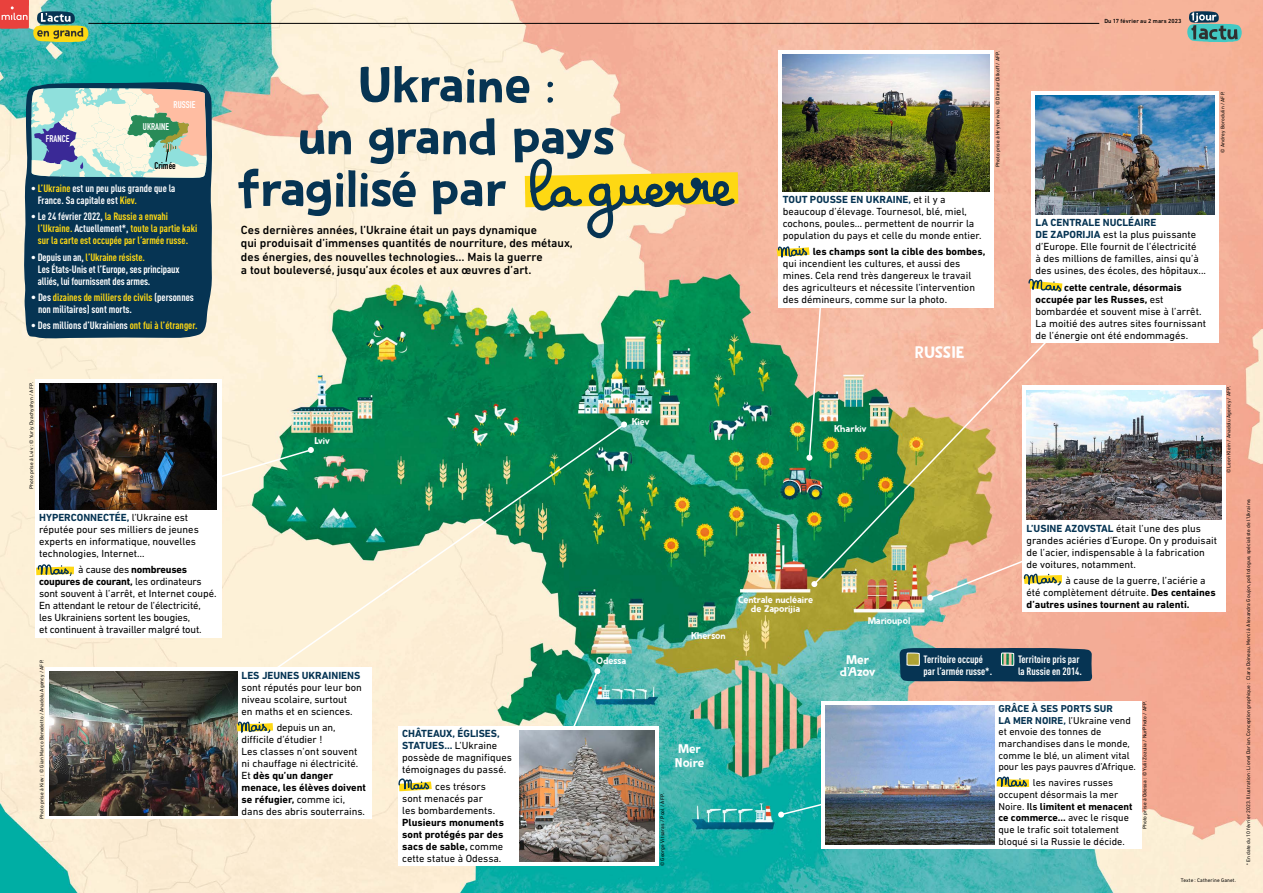
<style>
.page{position:relative;width:1263px;height:893px;background:#fff}
.page>*{position:absolute;margin:0;border:0;box-sizing:border-box;transform-origin:0 0}
.t1{font:51.97px "Spoonbread";letter-spacing:-.005em;color:#063453}
.t2{font:16.88px "Spoonbread";color:#fff}
.t3{font:12.75px/12px "Spoonbread";letter-spacing:-.02em;color:#fff;text-align:center}
.t4{font:12.75px/14.1px "Spoonbread";color:#fff}
.t5{font:500 12px/13.5px "DIN Next LT Pro";color:#000}
.t6{font:10.5px/12px "DIN Next LT Pro";color:#000}
.t7{font:700 10.5px/12px "DIN Cond";color:#fff}
.t8{font:700 10.5px/12px "DIN Cond";color:#fed813}
.t9{font:700 10.5px/12px "DIN Next LT Pro";color:#000;text-align:justify}
.t10{font:700 10.5px "DIN Next LT Pro";color:#063453}
.t11{font:10.2px/11.6px "DIN Next LT Pro";color:#000}
.t12{font:9.75px/9.8px "Spoonbread";color:#fff;text-align:center}
.t13{font:9.75px "Spoonbread";letter-spacing:-.02em;color:#fff}
.t14{font:700 9.68px "DIN Condensed";color:#fff}
.t15{font:700 9.68px "DIN Condensed";color:#000}
.t16{font:500 6px "DIN Next LT Pro";letter-spacing:.01em;color:#000}
.t17{font:5.25px "DIN Next LT Pro";letter-spacing:.015em;color:#000}
.s1{color:#fed813}
.s2{color:#fff}
.s3{font-size:10.88px}
.s4{font-weight:700;color:#063453}
.s5{font-weight:700}
.s6{font-weight:400}
.s7{font-weight:500}
</style>
<div class="page">
<img style="left:0;top:0;width:1263px;height:893px">
<svg style="left:222px;top:422px;width:404px;height:285px;background:#8dbc98"></svg>
<svg style="left:621px;top:421px;width:6px;height:7px"></svg>
<svg style="left:525px;top:668px;width:75px;height:58px;background:#339d7f"></svg>
<svg style="left:778px;top:799px;width:43px;height:19px"></svg>
<img style="left:812px;top:341px;width:235px;height:245px">
<svg style="left:811px;top:581px;width:6px;height:6px"></svg>
<svg style="left:221px;top:447px;width:93px;height:44px;background:#92c3a0"></svg>
<svg style="left:806px;top:308px;width:17px;height:153px;background:#9eab8c"></svg>
<hr style="left:88px;top:23px;width:1011px;height:1px;background:#000">
<svg style="left:1187px;top:11px;width:55px;height:31px;background:#749892"></svg>
<svg style="left:0;top:0;width:88px;height:42px;background:#999a75"></svg>
<div style="left:1022px;top:386px;width:203px;height:226px;background:#fff"></div>
<div style="left:1031px;top:91px;width:188px;height:252px;background:#fff"></div>
<div style="left:398px;top:726px;width:261px;height:140px;background:#fff"></div>
<div style="left:778px;top:50px;width:216px;height:258px;background:#fff"></div>
<div style="left:821px;top:701px;width:320px;height:148px;background:#fff"></div>
<img style="left:825px;top:705px;width:169px;height:139px">
<div style="left:35px;top:379px;width:186px;height:259px;background:#fff"></div>
<div style="left:45px;top:667px;width:326px;height:152px;background:#fff"></div>
<img style="left:39px;top:384px;width:178px;height:126px">
<img style="left:49px;top:672px;width:188px;height:143px">
<div style="left:23px;top:82px;width:189px;height:257px;background:#063453"></div>
<svg style="left:29px;top:88px;width:179px;height:92px;background:#b8c6bd"></svg>
<svg style="left:392px;top:777px;width:40px;height:18px"></svg>
<svg style="left:1022px;top:278px;width:41px;height:17px"></svg>
<svg style="left:766px;top:243px;width:44px;height:20px"></svg>
<svg style="left:989px;top:775px;width:41px;height:15px"></svg>
<svg style="left:899px;top:648px;width:193px;height:34px;background:#163f58"></svg>
<svg style="left:525px;top:158px;width:213px;height:82px;background:#cfbc82"></svg>
<svg style="left:927px;top:550px;width:135px;height:51px"></svg>
<svg style="left:226px;top:719px;width:48px;height:19px"></svg>
<svg style="left:29px;top:564px;width:45px;height:16px"></svg>
<img style="left:1035px;top:96px;width:180px;height:119px">
<img style="left:519px;top:730px;width:135px;height:132px">
<img style="left:1026px;top:390px;width:195px;height:130px">
<img style="left:783px;top:54px;width:207px;height:138px">
<p class="t16" style="left:1104px;top:18px;width:79px">Du 17 février au 2 mars 2023</p>
<p class="t14" style="left:174px;top:98px;width:23px">RUSSIE</p>
<p class="t14" style="left:46px;top:132px;width:25px">FRANCE</p>
<p class="t14" style="left:143px;top:120px;width:28px">UKRAINE</p>
<p class="t15" style="left:155px;top:159px;width:23px">Crimée</p>
<p class="t7" style="left:38px;top:182px;width:139px;text-indent:-7px">• <span class="s1">L’Ukraine</span> est un peu plus grande que la<br>France. Sa capitale est <span class="s1">Kiev.</span></p>
<p class="t8" style="left:38px;top:210px;width:161px;text-indent:-7px"><span class="s2">• Le 24 février 2022,</span> la Russie a envahi l’Ukraine. <span class="s2">Actuellement*,</span> toute la partie kaki sur la carte est occupée par l’armée russe.</p>
<p class="t7" style="left:38px;top:250px;width:143px;text-indent:-7px">• Depuis un an, <span class="s1">l’Ukraine résiste.<br></span>Les États-Unis et l’Europe, ses principaux alliés, lui fournissent des armes.</p>
<p class="t7" style="left:38px;top:291px;width:157px;text-indent:-7px"><span class="s3">•</span> Des <span class="s1">dizaines de milliers de civils</span> (personnes non militaires) sont morts.</p>
<p class="t7" style="left:31px;top:319px;width:168px">• Des millions d’Ukrainiens <span class="s1">ont fui à l’étranger.</span></p>
<h1 class="t1" style="left:358px;top:55px;width:199px">Ukraine :</h1>
<h1 class="t1" style="left:298px;top:107px;width:319px">un grand pays</h1>
<h1 class="t1" style="left:237px;top:159px;width:272px">fragilisé par</h1>
<p class="t5" style="left:241px;top:223px;width:333px">Ces dernières années, l’Ukraine était un pays dynamique<br>qui produisait d’immenses quantités de nourriture, des métaux, des énergies, des nouvelles technologies… Mais la guerre<br>a tout bouleversé, jusqu’aux écoles et aux œuvres d’art.</p>
<p class="t17" style="left:994px;top:167px;width:118px;rotate:-90deg">Photo prise à Hryhorivka : © Dimitar Dilkoff / AFP.</p>
<p class="t6" style="left:783px;top:194px;width:200px"><span class="s4">TOUT POUSSE EN UKRAINE,</span> et il y a beaucoup d’élevage. Tournesol, blé, miel, cochons, poules… permettent de nourrir la population du pays et celle du monde entier.</p>
<p class="t9" style="left:813px;top:246px;width:174px">les champs sont la cible des bombes,</p>
<p class="t6" style="left:783px;top:258px;width:194px">qui incendient les cultures, et aussi des mines. Cela rend très dangereux le travail des agriculteurs et nécessite l’intervention des démineurs, comme sur la photo.</p>
<h2 class="t2" style="left:915px;top:343px;width:51px">RUSSIE</h2>
<p class="t17" style="left:1219px;top:153px;width:63px;rotate:-90deg">© Andrey Borodulin / AFP.</p>
<p class="t6" style="left:1035px;top:217px;width:172px"><span class="s4">LA CENTRALE NUCLÉAIRE<br>DE ZAPORIJIA</span> est la plus puissante d’Europe. Elle fournit de l’électricité<br>à des millions de familles, ainsi qu’à des usines, des écoles, des hôpitaux...</p>
<p class="t6" style="left:1035px;top:281px;width:172px;text-indent:29px"><span class="s5">cette centrale, désormais occupée par les Russes,</span> est bombardée et souvent mise à l’arrêt.<br>La moitié des autres sites fournissant de l’énergie ont été endommagés.</p>
<p class="t17" style="left:28px;top:489px;width:108px;rotate:-90deg">Photo prise à Lviv : © Yuriy Dyachyshyn / AFP.</p>
<p class="t17" style="left:1226px;top:473px;width:89px;rotate:-90deg">© Leon Klein / Anadolu Agency / AFP.</p>
<p class="t12" style="left:632px;top:417px;width:19px">Kiev</p>
<p class="t13" style="left:834px;top:423px;width:34px">Kharkiv</p>
<p class="t12" style="left:315px;top:436px;width:17px">Lviv</p>
<p class="t6" style="left:39px;top:511px;width:161px"><span class="s4">HYPERCONNECTÉE,</span> l’Ukraine est réputée pour ses milliers de jeunes experts en informatique, nouvelles technologies, Internet…</p>
<p class="t6" style="left:39px;top:564px;width:179px;text-indent:39px">à cause des <span class="s5">nombreuses coupures de courant,</span> les ordinateurs sont souvent à l’arrêt, et Internet coupé.<br>En attendant le retour de l’électricité,<br>les Ukrainiens sortent les bougies,<br>et continuent à travailler malgré tout.</p>
<p class="t17" style="left:39px;top:819px;width:161px;rotate:-90deg">Photo prise à Kiev : © Gian Marco Benedetto / Anadolu Agency / AFP.</p>
<p class="t10" style="left:242px;top:669px;width:120px">LES JEUNES UKRAINIENS</p>
<p class="t6" style="left:242px;top:681px;width:122px">sont réputés pour leur bon niveau scolaire, surtout<br>en maths et en sciences.</p>
<p class="t6" style="left:242px;top:721px;width:126px;text-indent:35px">depuis un an, difficile d’étudier !<br>Les classes n’ont souvent ni chauffage ni électricité.<br>Et <span class="s5">dès qu’un danger menace, les élèves doivent se réfugier,</span> comme ici, dans des abris souterrains.</p>
<p class="t6" style="left:402px;top:728px;width:111px"><span class="s4">CHÂTEAUX, ÉGLISES,<br>STATUES...</span> L’Ukraine possède de magnifiques témoignages du passé.</p>
<p class="t6" style="left:402px;top:780px;width:95px;text-indent:33px">ces trésors sont menacés par les bombardements.</p>
<p class="t9" style="left:402px;top:816px;width:103px">Plusieurs monuments sont protégés par des sacs de sable, <span class="s6">comme cette statue à Odessa.</span></p>
<p class="t12" style="left:596px;top:656px;width:32px">Odessa</p>
<p class="t12" style="left:691px;top:631px;width:36px">Kherson</p>
<p class="t12" style="left:738px;top:594px;width:76px">Centrale nucléaire de Zaporijia</p>
<p class="t4" style="left:675px;top:741px;width:31px">Mer<br>Noire</p>
<p class="t17" style="left:659px;top:866px;width:75px;rotate:-90deg">© George Vitsaras / Pool / AFP.</p>
<p class="t12" style="left:868px;top:615px;width:44px">Marioupol</p>
<p class="t3" style="left:840px;top:654px;width:37px">Mer d’Azov</p>
<p class="t7" style="left:923px;top:653px;width:70px">Territoire occupé par l’armée russe*.</p>
<p class="t6" style="left:1026px;top:522px;width:192px"><span class="s4">L’USINE AZOVSTAL</span> était l’une des plus grandes aciéries d’Europe. On y produisait de l’acier, indispensable à la fabrication de voitures, notamment.</p>
<p class="t6" style="left:1026px;top:574px;width:191px;text-indent:39px">à cause de la guerre, l’aciérie a été complètement détruite. <span class="s5">Des centaines d’autres usines tournent au ralenti.</span></p>
<p class="t7" style="left:1018px;top:653px;width:65px">Territoire pris par la Russie en 2014.</p>
<p class="t17" style="left:1141px;top:829px;width:130px;rotate:-90deg">Photo prise à Odessa : © Yulii Zozulia / NurPhoto / AFP.</p>
<p class="t11" style="left:998px;top:703px;width:139px"><span class="s4">GRÂCE À SES PORTS SUR<br>LA MER NOIRE,</span> l’Ukraine vend et envoie des tonnes de marchandises dans le monde, comme le blé, un aliment vital pour les pays pauvres d’Afrique.</p>
<p class="t11" style="left:998px;top:777px;width:135px;text-indent:34px">les navires russes occupent désormais la mer<br>Noire. <span class="s7">Ils</span> <span class="s5">limitent et menacent ce commerce...</span> avec le risque que le trafic soit totalement bloqué si la Russie le décide.</p>
<p class="t17" style="left:1181px;top:877px;width:57px">Texte : Catherine Ganet.</p>
<p class="t17" style="left:1245px;top:865px;width:368px;rotate:-90deg">* En date du 10 février 2023. Illustration : Lionel Darian. Conception graphique : Clara Doineau. Merci à Alexandra Goujon, politologue, spécialiste de l’Ukraine.</p>
</div>
